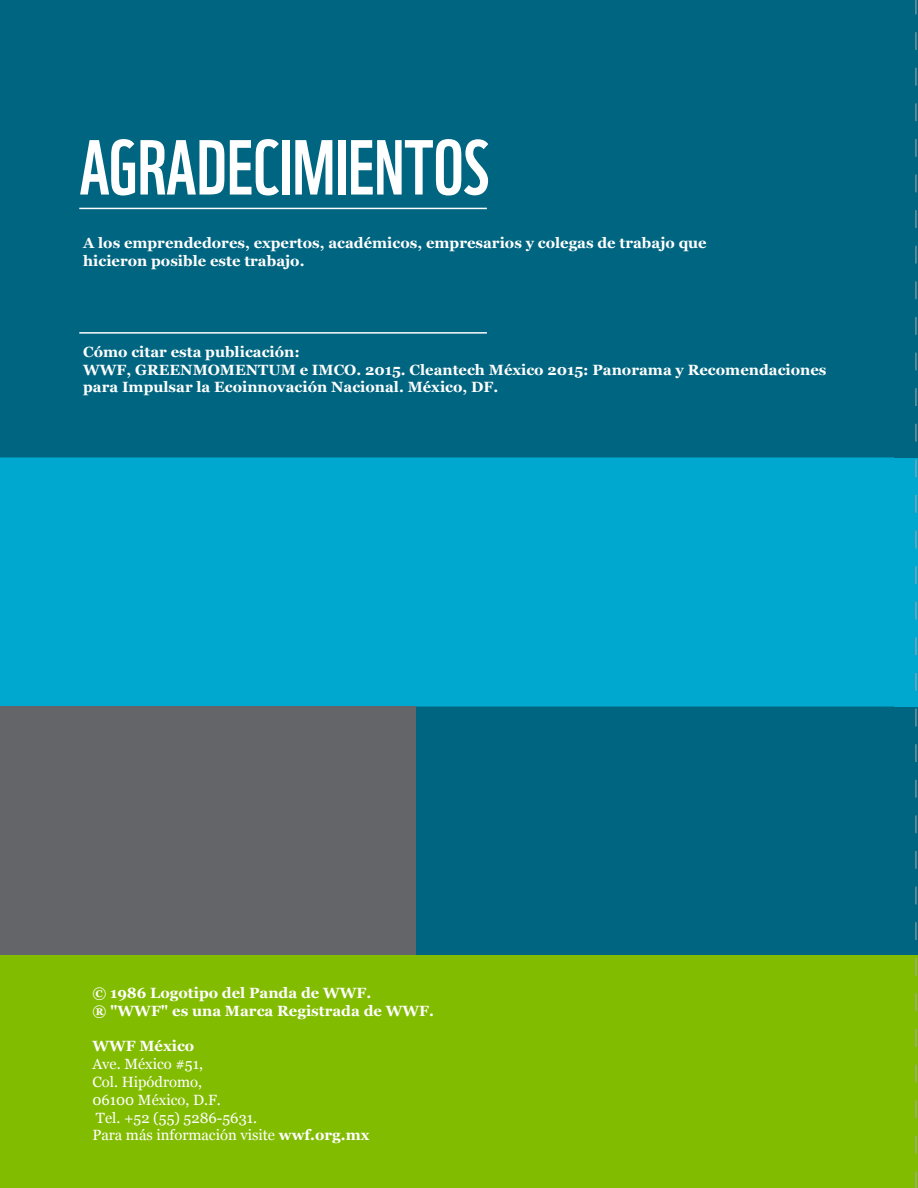
<style>
.page{position:relative;width:918px;height:1188px;background:#fff}
.page>*{position:absolute;margin:0;border:0;box-sizing:border-box;transform-origin:0 0}
.t1{font:75.6px "WWF";color:#fff}
.t2{font:700 14.85px/17.9px "Georgia";color:#fff}
.t3{font:14.85px/17.9px "Georgia";color:#fff}
.s1{font-weight:700}
</style>
<div class="page">
<div style="left:0;top:0;width:913px;height:1188px;background:#006580"></div>
<div style="left:0;top:457px;width:913px;height:250px;background:#00a7ce"></div>
<div style="left:0;top:707px;width:415px;height:249px;background:#646569"></div>
<div style="left:0;top:956px;width:913px;height:232px;background:#82bc00"></div>
<hr style="left:79px;top:208px;width:408px;height:1px;background:#fff">
<hr style="left:79px;top:332px;width:408px;height:2px;background:#fff">
<div style="left:895px;top:0;width:23px;height:457px;background:#006580"></div>
<div style="left:895px;top:956px;width:23px;height:232px;background:#82bc00"></div>
<div style="left:895px;top:707px;width:23px;height:248px;background:#006580"></div>
<div style="left:895px;top:458px;width:23px;height:249px;background:#00a7ce"></div>
<svg style="left:916px;top:0;width:1px;height:1188px"></svg>
<h1 class="t1" style="left:79px;top:108px;width:411px">AGRADECIMIENTOS</h1>
<p class="t2" style="left:83px;top:234px;width:625px">A los emprendedores, expertos, académicos, empresarios y colegas de trabajo que hicieron posible este trabajo.</p>
<p class="t2" style="left:83px;top:343px;width:745px">Cómo citar esta publicación:<br>WWF, GREENMOMENTUM e IMCO. 2015. Cleantech México 2015: Panorama y Recomendaciones para Impulsar la Ecoinnovación Nacional. México, DF.</p>
<p class="t2" style="left:92px;top:984px;width:343px">© 1986 Logotipo del Panda de WWF.<br>® "WWF" es una Marca Registrada de WWF.</p>
<p class="t2" style="left:92px;top:1037px;width:103px">WWF México</p>
<p class="t3" style="left:92px;top:1055px;width:279px">Ave. México #51,<br>Col. Hipódromo,<br>06100 México, D.F.<br>Tel. +52 (55) 5286-5631.<br>Para más información visite <span class="s1">wwf.org.mx</span></p>
</div>
